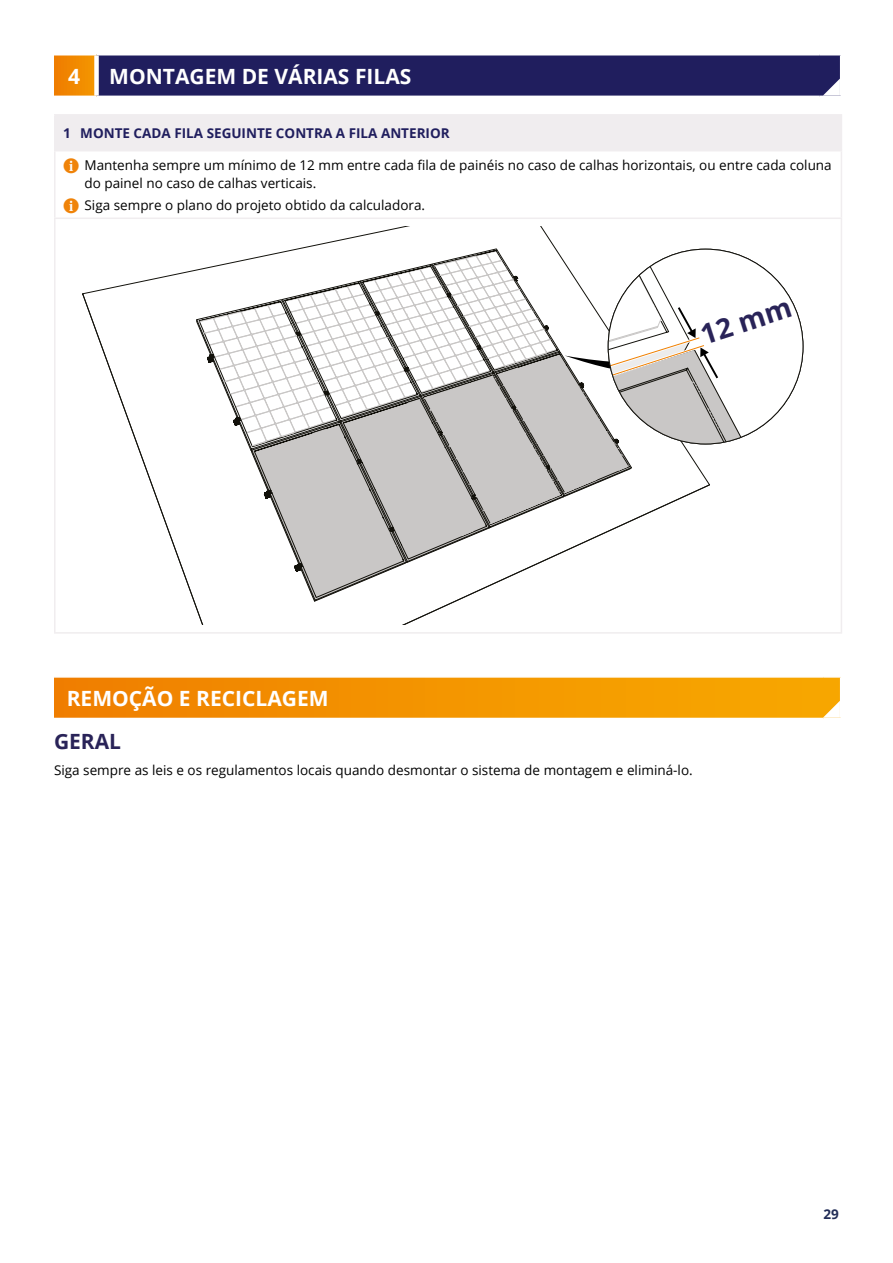
<style>
.page{position:relative;width:893px;height:1263px;background:#fff}
.page>*{position:absolute;margin:0;border:0;box-sizing:border-box;transform-origin:0 0}
.t1{font:700 27.9px "Open Sans";color:#292358}
.Heading_1_VarA{font:700 21px "Open Sans";color:#fff}
.Heading_1{font:700 21px "Open Sans";color:#fff}
.Heading_2{font:700 21px "Open Sans";color:#292358}
.Chapter_1_continue{font:700 21px "Open Sans";color:#fff}
.body_1{font:13.5px/18px "Open Sans";color:#000}
.ol_1{font:700 13.5px "Open Sans";color:#201e5e}
.t2{font:700 13.5px "Open Sans";color:#222d57}
.s1{color:#ef8309}
</style>
<div class="page">
<div style="left:54px;top:55px;width:43px;height:41px;background:#f18900"></div>
<hr style="left:54px;top:54px;width:43px;height:2px;background:#fff">
<div style="left:94px;top:56px;width:5px;height:40px;background:#fff"></div>
<svg style="left:97px;top:55px;width:744px;height:42px;background:#2b2a66"></svg>
<div style="left:55px;top:115px;width:786px;height:36px;background:#f0edef"></div>
<hr style="left:54px;top:114px;width:788px;height:2px;background:#f0edef">
<hr style="left:54px;top:116px;width:2px;height:34px;background:#f0edef">
<hr style="left:841px;top:116px;width:1px;height:34px;background:#f0edef">
<hr style="left:54px;top:150px;width:788px;height:1px;background:#f0edef">
<hr style="left:54px;top:151px;width:2px;height:67px;background:#f0edef">
<hr style="left:841px;top:151px;width:1px;height:67px;background:#f0edef">
<hr style="left:54px;top:218px;width:788px;height:1px;background:#f0edef">
<hr style="left:54px;top:219px;width:2px;height:413px;background:#f0edef">
<hr style="left:841px;top:219px;width:1px;height:413px;background:#f0edef">
<hr style="left:54px;top:632px;width:788px;height:2px;background:#f0edef">
<svg style="left:82px;top:227px;width:474px;height:397px"></svg>
<svg style="left:196px;top:248px;width:607px;height:354px"></svg>
<svg style="left:54px;top:677px;width:787px;height:42px;background:#f4990d"></svg>
<p class="Chapter_1_continue" style="left:68px;top:61px;width:13px">4</p>
<p class="Heading_1_VarA" style="left:109px;top:61px;width:304px">MONTAGEM DE VÁRIAS FILAS</p>
<p class="ol_1" style="left:63px;top:123px;width:388px">1 MONTE CADA FILA SEGUINTE CONTRA A FILA ANTERIOR</p>
<p class="body_1" style="left:85px;top:155px;width:749px;text-indent:-21px"><span class="s1">✔</span> Mantenha sempre um mínimo de 12 mm entre cada fila de painéis no caso de calhas horizontais, ou entre cada coluna do painel no caso de calhas verticais.</p>
<p class="body_1" style="left:63px;top:196px;width:363px"><span class="s1">✔</span> Siga sempre o plano do projeto obtido da calculadora.</p>
<p class="t1" style="left:695px;top:316px;width:95px;rotate:-18deg">12 mm</p>
<p class="Heading_1" style="left:67px;top:683px;width:263px">REMOÇÃO E RECICLAGEM</p>
<p class="Heading_2" style="left:54px;top:726px;width:69px">GERAL</p>
<p class="body_1" style="left:54px;top:761px;width:640px">Siga sempre as leis e os regulamentos locais quando desmontar o sistema de montagem e eliminá-lo.</p>
<p class="t2" style="left:824px;top:1205px;width:17px">29</p>
</div>
